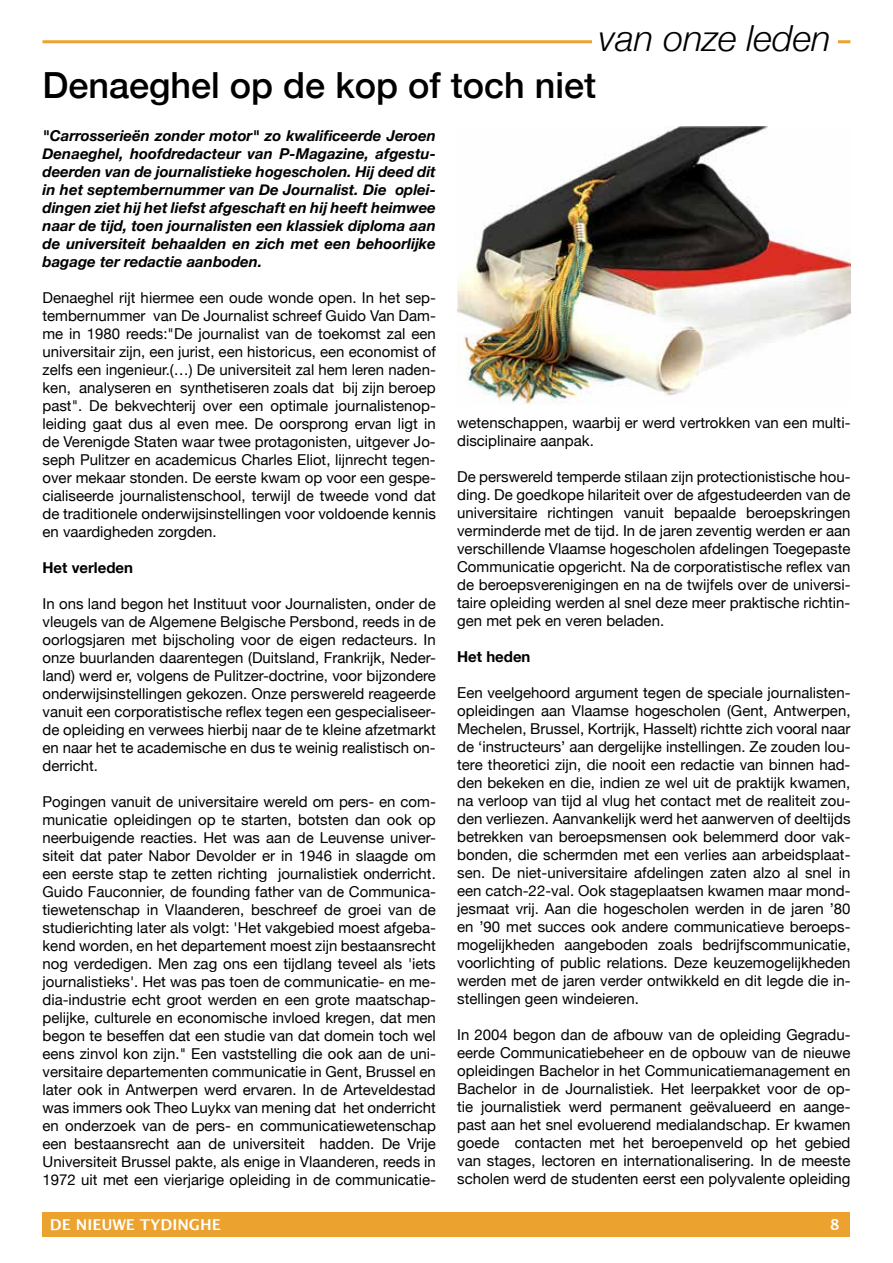
<style>
.page{position:relative;width:893px;height:1263px;background:#fff}
.page>*{position:absolute;margin:0;border:0;box-sizing:border-box;transform-origin:0 0}
.t1{font:500 36px "Helvetica Neue";color:#000}
.t2{font:italic 300 36px "Helvetica Neue";color:#000}
.t3{font:15px/18px "Helvetica Neue";color:#000;text-align:justify}
.t4{font:italic 700 15px/18px "Helvetica Neue";color:#000;text-align:justify}
.t5{font:700 15px "Helvetica Neue";color:#000}
.t6{font:700 15px "Lucida Grande";color:#fff}
</style>
<div class="page">
<div style="left:43px;top:1212px;width:807px;height:25px;background:#eba22e"></div>
<hr style="left:43px;top:40px;width:807px;height:3px;background:#eba22e">
<div style="left:592px;top:24px;width:246px;height:31px;background:#fff"></div>
<img style="left:457px;top:126px;width:393px;height:278px">
<h1 class="t2" style="left:599px;top:10px;width:234px">van onze leden</h1>
<h1 class="t1" style="left:43px;top:56px;width:555px">Denaeghel op de kop of toch niet</h1>
<p class="t4" style="left:43px;top:127px;width:395px">"Carrosserieën zonder motor" zo kwalificeerde Jeroen Denaeghel, hoofdredacteur van P-Magazine, afgestu&shy;deerden van de journalistieke hogescholen. Hij deed dit in het septembernummer van De Journalist. Die oplei&shy;dingen ziet hij het liefst afgeschaft en hij heeft heimwee naar de tijd, toen journalisten een klassiek diploma aan de universiteit behaalden en zich met een behoorlijke bagage ter redactie aanboden.</p>
<p class="t3" style="left:43px;top:290px;width:395px">Denaeghel rijt hiermee een oude wonde open. In het sep&shy;tembernummer van De Journalist schreef Guido Van Dam&shy;me in 1980 reeds:"De journalist van de toekomst zal een universitair zijn, een jurist, een historicus, een economist of zelfs een ingenieur.(…) De universiteit zal hem leren naden&shy;ken, analyseren en synthetiseren zoals dat bij zijn beroep past". De bekvechterij over een optimale journalistenop&shy;leiding gaat dus al even mee. De oorsprong ervan ligt in de Verenigde Staten waar twee protagonisten, uitgever Jo&shy;seph Pulitzer en academicus Charles Eliot, lijnrecht tegen&shy;over mekaar stonden. De eerste kwam op voor een gespe&shy;cialiseerde journalistenschool, terwijl de tweede vond dat de traditionele onderwijsinstellingen voor voldoende kennis en vaardigheden zorgden.</p>
<p class="t5" style="left:43px;top:556px;width:92px">Het verleden</p>
<p class="t3" style="left:43px;top:596px;width:395px">In ons land begon het Instituut voor Journalisten, onder de vleugels van de Algemene Belgische Persbond, reeds in de oorlogsjaren met bijscholing voor de eigen redacteurs. In onze buurlanden daarentegen (Duitsland, Frankrijk, Neder&shy;land) werd er, volgens de Pulitzer-doctrine, voor bijzondere onderwijsinstellingen gekozen. Onze perswereld reageerde vanuit een corporatistische reflex tegen een gespecialiseer&shy;de opleiding en verwees hierbij naar de te kleine afzetmarkt en naar het te academische en dus te weinig realistisch on&shy;derricht.</p>
<p class="t3" style="left:43px;top:794px;width:395px">Pogingen vanuit de universitaire wereld om pers- en com&shy;municatie opleidingen op te starten, botsten dan ook op neerbuigende reacties. Het was aan de Leuvense univer&shy;siteit dat pater Nabor Devolder er in 1946 in slaagde om een eerste stap te zetten richting journalistiek onderricht.<br>Guido Fauconnier, de founding father van de Communica&shy;tiewetenschap in Vlaanderen, beschreef de groei van de studierichting later als volgt: 'Het vakgebied moest afgeba&shy;kend worden, en het departement moest zijn bestaansrecht nog verdedigen. Men zag ons een tijdlang teveel als 'iets journalistieks'. Het was pas toen de communicatie- en me&shy;dia-industrie echt groot werden en een grote maatschap&shy;pelijke, culturele en economische invloed kregen, dat men begon te beseffen dat een studie van dat domein toch wel eens zinvol kon zijn." Een vaststelling die ook aan de uni&shy;versitaire departementen communicatie in Gent, Brussel en later ook in Antwerpen werd ervaren. In de Arteveldestad was immers ook Theo Luykx van mening dat het onderricht en onderzoek van de pers- en communicatiewetenschap een bestaansrecht aan de universiteit hadden. De Vrije Universiteit Brussel pakte, als enige in Vlaanderen, reeds in 1972 uit met een vierjarige opleiding in de communicatie-</p>
<p class="t3" style="left:457px;top:415px;width:395px">wetenschappen, waarbij er werd vertrokken van een multi&shy;disciplinaire aanpak.</p>
<p class="t3" style="left:457px;top:469px;width:395px">De perswereld temperde stilaan zijn protectionistische hou&shy;ding. De goedkope hilariteit over de afgestudeerden van de universitaire richtingen vanuit bepaalde beroepskringen verminderde met de tijd. In de jaren zeventig werden er aan verschillende Vlaamse hogescholen afdelingen Toegepaste Communicatie opgericht. Na de corporatistische reflex van de beroepsverenigingen en na de twijfels over de universi&shy;taire opleiding werden al snel deze meer praktische richtin&shy;gen met pek en veren beladen.</p>
<p class="t5" style="left:457px;top:645px;width:75px">Het heden</p>
<p class="t3" style="left:457px;top:685px;width:395px">Een veelgehoord argument tegen de speciale journalisten&shy;opleidingen aan Vlaamse hogescholen (Gent, Antwerpen, Mechelen, Brussel, Kortrijk, Hasselt) richtte zich vooral naar de ‘instructeurs’ aan dergelijke instellingen. Ze zouden lou&shy;tere theoretici zijn, die nooit een redactie van binnen had&shy;den bekeken en die, indien ze wel uit de praktijk kwamen, na verloop van tijd al vlug het contact met de realiteit zou&shy;den verliezen. Aanvankelijk werd het aanwerven of deeltijds betrekken van beroepsmensen ook belemmerd door vak&shy;bonden, die schermden met een verlies aan arbeidsplaat&shy;sen. De niet-universitaire afdelingen zaten alzo al snel in een catch-22-val. Ook stageplaatsen kwamen maar mond&shy;jesmaat vrij. Aan die hogescholen werden in de jaren ’80 en ’90 met succes ook andere communicatieve beroeps&shy;mogelijkheden aangeboden zoals bedrijfscommunicatie, voorlichting of public relations. Deze keuzemogelijkheden werden met de jaren verder ontwikkeld en dit legde die in&shy;stellingen geen windeieren.</p>
<p class="t3" style="left:457px;top:1027px;width:395px">In 2004 begon dan de afbouw van de opleiding Gegradu&shy;eerde Communicatiebeheer en de opbouw van de nieuwe opleidingen Bachelor in het Communicatiemanagement en Bachelor in de Journalistiek. Het leerpakket voor de op&shy;tie journalistiek werd permanent geëvalueerd en aange&shy;past aan het snel evoluerend medialandschap. Er kwamen goede contacten met het beroepenveld op het gebied van stages, lectoren en internationalisering. In de meeste scholen werd de studenten eerst een polyvalente opleiding</p>
<p class="t6" style="left:50px;top:1213px;width:172px">DE NIEUWE TYDINGHE</p>
<p class="t6" style="left:830px;top:1213px;width:11px">8</p>
</div>
